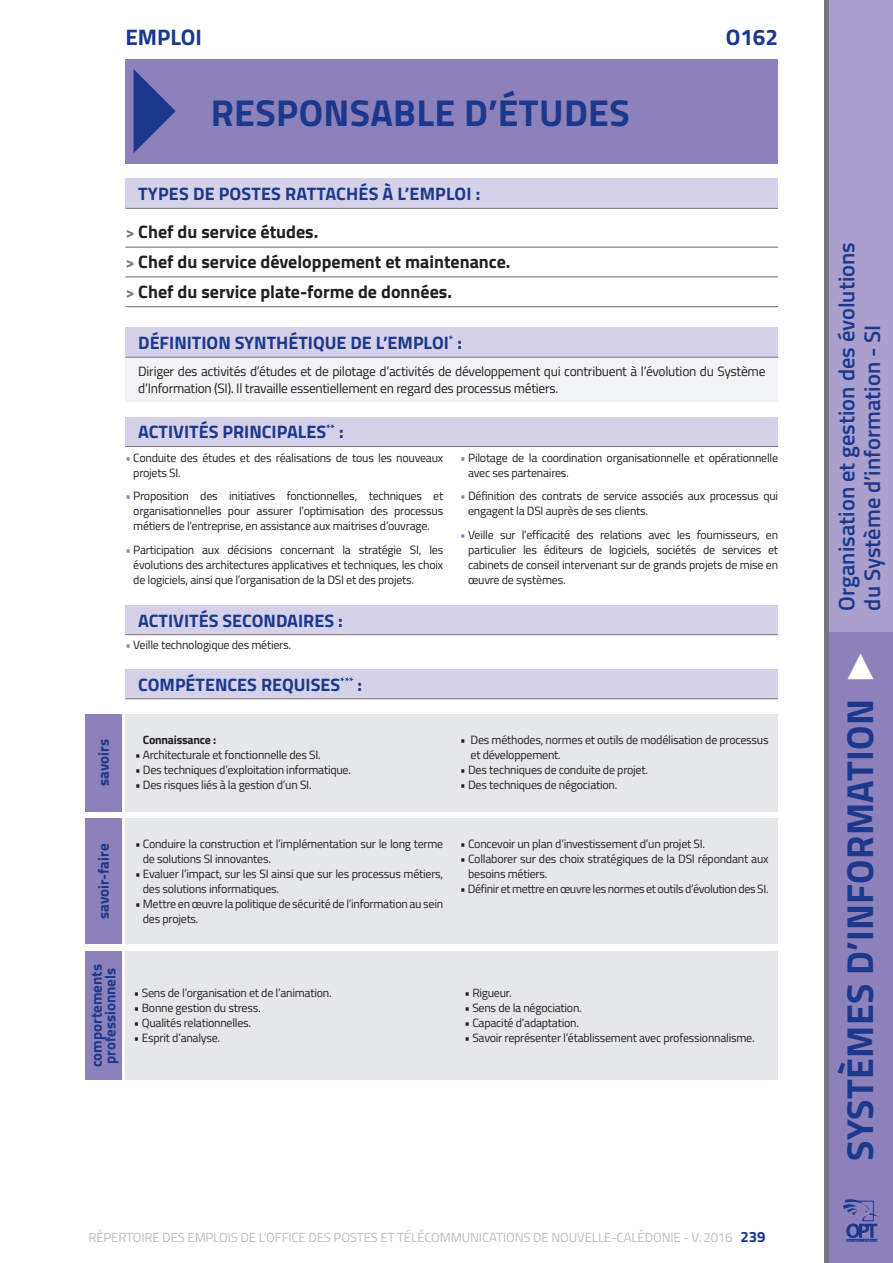
<style>
.page{position:relative;width:893px;height:1263px;background:#fff}
.page>*{position:absolute;margin:0;border:0;box-sizing:border-box;transform-origin:0 0}
.t1{font:700 37.5px "Titillium";letter-spacing:.01em;color:#1b388c}
.t2{font:600 22.5px/25.5px "Titillium";color:#1b388c}
.t3{font:700 22.5px "Titillium";color:#1b388c}
.t4{font:700 18px "Titillium";color:#1b388c}
.t5{font:700 18px/29.7px "Titillium";color:#231f20}
.t6{font:700 15px/13.5px "Titillium";color:#1b388c}
.t7{font:13.5px/16.5px "Titillium";letter-spacing:-.02em;color:#231f20}
.t8{font:13.2px "Titillium";letter-spacing:-.01em;color:#bcbdc0}
.t9{font:12px/15px "Titillium";letter-spacing:-.02em;color:#231f20}
.t10{font:700 12px "Titillium";letter-spacing:-.02em;color:#231f20}
.s1{font-size:16.5px;color:#76787b}
.s2{color:#8d81bc}
.s3{font-weight:700;font-size:15px;color:#1b388c}
.s4{font-family:"Klavika Arrows";color:#fff}
</style>
<div class="page">
<div style="left:125px;top:714px;width:653px;height:97px;background:#e6e7e9"></div>
<div style="left:125px;top:819px;width:653px;height:125px;background:#e6e7e9"></div>
<div style="left:125px;top:951px;width:653px;height:129px;background:#e6e7e9"></div>
<div style="left:125px;top:357px;width:653px;height:45px;background:#f2f3f4"></div>
<div style="left:125px;top:605px;width:653px;height:30px;background:#d5d1e8"></div>
<hr style="left:125px;top:634px;width:653px;height:1px;background:#76787b">
<div style="left:125px;top:669px;width:653px;height:30px;background:#d5d1e8"></div>
<hr style="left:125px;top:698px;width:653px;height:1px;background:#76787b">
<div style="left:125px;top:417px;width:653px;height:29px;background:#d5d1e8"></div>
<hr style="left:125px;top:446px;width:653px;height:1px;background:#76787b">
<div style="left:825px;top:0;width:68px;height:1263px;background:#76787b"></div>
<div style="left:829px;top:631px;width:64px;height:632px;background:#8d81bc"></div>
<div style="left:125px;top:60px;width:653px;height:104px;background:#8d81bc"></div>
<div style="left:829px;top:0;width:64px;height:631px;background:#aa9fcd"></div>
<svg style="left:134px;top:69px;width:42px;height:84px"></svg>
<div style="left:85px;top:714px;width:36px;height:97px;background:#8d81bc"></div>
<div style="left:85px;top:819px;width:36px;height:125px;background:#8d81bc"></div>
<div style="left:85px;top:951px;width:36px;height:129px;background:#8d81bc"></div>
<svg style="left:843px;top:1199px;width:36px;height:43px"></svg>
<div style="left:125px;top:327px;width:653px;height:30px;background:#d5d1e8"></div>
<hr style="left:125px;top:357px;width:653px;height:1px;background:#76787b">
<hr style="left:125px;top:247px;width:653px;height:1px;background:#76787b">
<hr style="left:125px;top:276px;width:653px;height:1px;background:#76787b">
<hr style="left:125px;top:306px;width:653px;height:1px;background:#76787b">
<div style="left:125px;top:179px;width:653px;height:29px;background:#d5d1e8"></div>
<hr style="left:125px;top:208px;width:653px;height:1px;background:#76787b">
<h2 class="t3" style="left:125px;top:20px;width:78px">EMPLOI</h2>
<h1 class="t1" style="left:211px;top:84px;width:421px">RESPONSABLE D’ÉTUDES</h1>
<h3 class="t4" style="left:138px;top:180px;width:344px">TYPES DE POSTES RATTACHÉS À L’EMPLOI :</h3>
<h3 class="t5" style="left:125px;top:216px;width:387px"><span class="s1">&gt;</span> Chef du service études.<br><span class="s1">&gt;</span> Chef du service développement et maintenance. <span class="s1">&gt;</span> Chef du service plate-forme de données.</h3>
<h3 class="t4" style="left:138px;top:329px;width:325px">DÉFINITION SYNTHÉTIQUE DE L’EMPLOI<sup>*</sup> :</h3>
<h2 class="t3" style="left:726px;top:20px;width:54px">O162</h2>
<p class="t7" style="left:138px;top:363px;width:629px">Diriger des activités d’études et de pilotage d’activités de développement qui contribuent à l’évolution du Système d’Information (SI). Il travaille essentiellement en regard des processus métiers.</p>
<p class="t6" style="left:96px;top:786px;width:48px;rotate:-90deg">savoirs</p>
<h3 class="t4" style="left:138px;top:418px;width:207px">ACTIVITÉS PRINCIPALES<sup>**</sup> :</h3>
<p class="t9" style="left:133px;top:450px;width:311px;text-indent:-8px"><span class="s2">•</span> Conduite des études et des réalisations de tous les nouveaux projets SI.</p>
<p class="t9" style="left:133px;top:488px;width:312px;text-align:justify;text-indent:-8px"><span class="s2">•</span> Proposition des initiatives fonctionnelles, techniques et organisationnelles pour assurer l’optimisation des processus métiers de l’entreprise, en assistance aux maitrises d’ouvrage.</p>
<p class="t9" style="left:133px;top:542px;width:312px;text-align:justify;text-indent:-8px"><span class="s2">•</span> Participation aux décisions concernant la stratégie SI, les évolutions des architectures applicatives et techniques, les choix de logiciels, ainsi que l’organisation de la DSI et des projets.</p>
<h3 class="t4" style="left:138px;top:606px;width:206px">ACTIVITÉS SECONDAIRES :</h3>
<p class="t9" style="left:125px;top:637px;width:167px"><span class="s2">•</span> Veille technologique des métiers.</p>
<h3 class="t4" style="left:138px;top:670px;width:226px">COMPÉTENCES REQUISES<sup>***</sup> :</h3>
<p class="t10" style="left:143px;top:731px;width:75px">Connaissance :</p>
<p class="t9" style="left:135px;top:747px;width:187px">• Architecturale et fonctionnelle des SI.</p>
<p class="t9" style="left:135px;top:762px;width:218px">• Des techniques d’exploitation informatique.</p>
<p class="t9" style="left:135px;top:776px;width:178px">• Des risques liés à la gestion d’un SI.</p>
<p class="t9" style="left:468px;top:450px;width:312px;text-indent:-8px"><span class="s2">•</span> Pilotage de la coordination organisationnelle et opérationnelle avec ses partenaires.</p>
<p class="t9" style="left:468px;top:488px;width:312px;text-indent:-8px"><span class="s2">•</span> Définition des contrats de service associés aux processus qui engagent la DSI auprès de ses clients.</p>
<p class="t9" style="left:468px;top:527px;width:312px;text-align:justify;text-indent:-8px"><span class="s2">•</span> Veille sur l’efficacité des relations avec les fournisseurs, en particulier les éditeurs de logiciels, sociétés de services et cabinets de conseil intervenant sur de grands projets de mise en œuvre de systèmes.</p>
<p class="t9" style="left:471px;top:732px;width:300px;text-indent:-10px">• Des méthodes, normes et outils de modélisation de processus et développement.</p>
<p class="t9" style="left:460px;top:762px;width:189px">• Des techniques de conduite de projet.</p>
<p class="t9" style="left:460px;top:776px;width:159px">• Des techniques de négociation.</p>
<p class="t6" style="left:96px;top:919px;width:77px;rotate:-90deg">savoir-faire</p>
<p class="t6" style="left:89px;top:1067px;width:105px;rotate:-90deg">comportements professionnels</p>
<p class="t9" style="left:143px;top:836px;width:302px;text-indent:-8px">• Conduire la construction et l’implémentation sur le long terme de solutions SI innovantes.</p>
<p class="t9" style="left:143px;top:866px;width:302px;text-indent:-8px">• Evaluer l’impact, sur les SI ainsi que sur les processus métiers, des solutions informatiques.</p>
<p class="t9" style="left:143px;top:896px;width:302px;text-indent:-8px">• Mettre en œuvre la politique de sécurité de l’information au sein des projets.</p>
<p class="t9" style="left:134px;top:985px;width:199px">• Sens de l’organisation et de l’animation.</p>
<p class="t9" style="left:134px;top:1000px;width:128px">• Bonne gestion du stress.</p>
<p class="t9" style="left:134px;top:1015px;width:119px">• Qualités relationnelles.</p>
<p class="t9" style="left:134px;top:1029px;width:88px">• Esprit d’analyse.</p>
<p class="t9" style="left:460px;top:836px;width:246px">• Concevoir un plan d’investissement d’un projet SI.</p>
<p class="t9" style="left:468px;top:851px;width:302px;text-indent:-8px">• Collaborer sur des choix stratégiques de la DSI répondant aux besoins métiers.</p>
<p class="t9" style="left:460px;top:881px;width:310px">• Définir et mettre en œuvre les normes et outils d’évolution des SI.</p>
<p class="t9" style="left:464px;top:985px;width:49px">• Rigueur.</p>
<p class="t9" style="left:464px;top:1000px;width:119px">• Sens de la négociation.</p>
<p class="t9" style="left:464px;top:1015px;width:116px">• Capacité d’adaptation.</p>
<p class="t9" style="left:464px;top:1029px;width:292px">• Savoir représenter l’établissement avec professionnalisme.</p>
<p class="t8" style="left:88px;top:1227px;width:679px">RÉPERTOIRE DES EMPLOIS DE L’OFFICE DES POSTES ET TÉLÉCOMMUNICATIONS DE NOUVELLE-CALÉDONIE - V. 2016 <span class="s3">239</span></p>
<h2 class="t2" style="left:833px;top:611px;width:370px;rotate:-90deg">Organisation et gestion des évolutions du Système d’information - SI</h2>
<h1 class="t1" style="left:831px;top:1161px;width:509px;rotate:-90deg">SYSTÈMES D’INFORMATION <span class="s4">1</span></h1>
</div>
